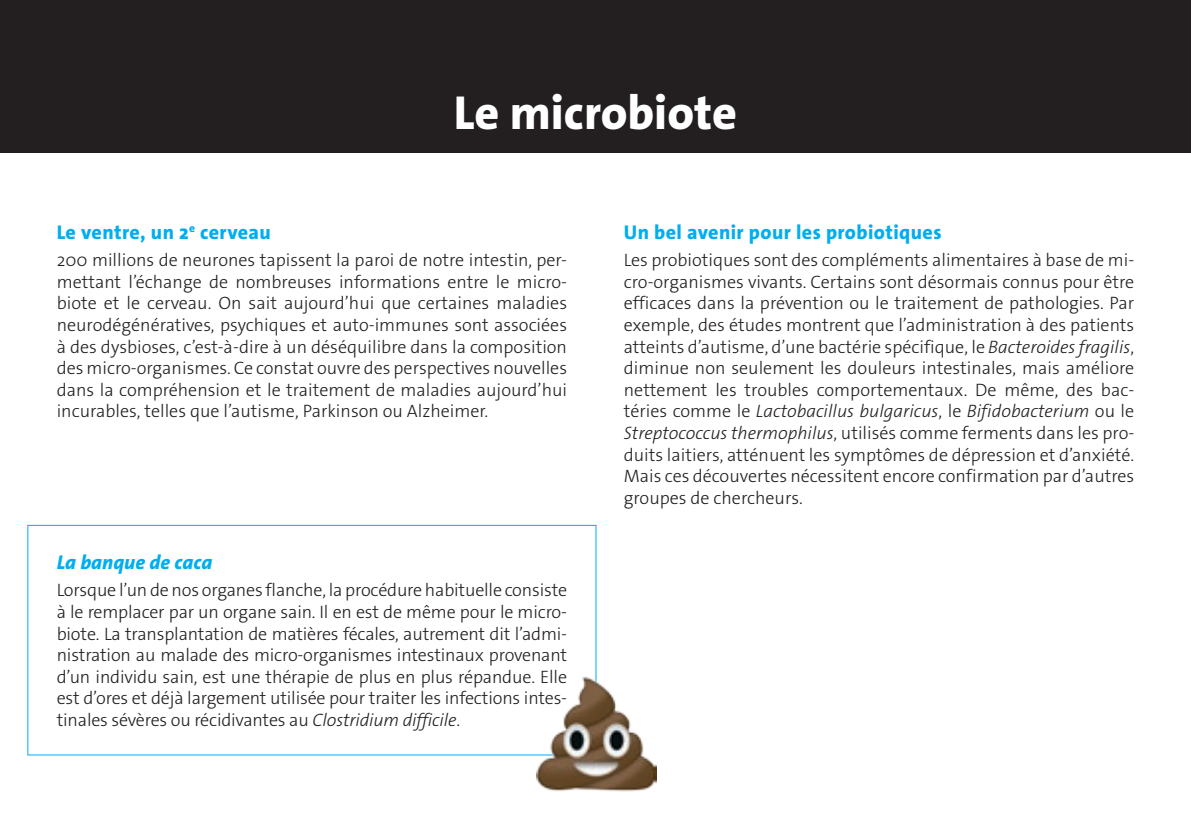
<style>
.page{position:relative;width:1191px;height:840px;background:#fff}
.page>*{position:absolute;margin:0;border:0;box-sizing:border-box;transform-origin:0 0}
.t1{font:800 48px "The Sans Os F";color:#fff}
.t2{font:800 20px "The Sans Os F";letter-spacing:.02em;color:#00aeef}
.t3{font:italic 800 20px "The Sans Os F";color:#00aeef}
.t4{font:300 18px/21.6px "The Sans Os F";color:#231f20;text-align:justify}
.s1{font-style:italic}
</style>
<div class="page">
<div style="left:0;top:0;width:1191px;height:152px;background:#231f20"></div>
<svg style="left:27px;top:524px;width:570px;height:231px"></svg>
<img style="left:537px;top:673px;width:120px;height:119px">
<h1 class="t1" style="left:454px;top:82px;width:285px">Le microbiote</h1>
<p class="t2" style="left:57px;top:219px;width:216px">Le ventre, un 2<sup>e</sup> cerveau</p>
<p class="t4" style="left:57px;top:249px;width:512px">200 millions de neurones tapissent la paroi de notre intestin, per&shy;mettant l’échange de nombreuses informations entre le micro&shy;biote et le cerveau. On sait aujourd’hui que certaines maladies neurodégénératives, psychiques et auto-immunes sont associées à des dysbioses, c’est-à-dire à un déséquilibre dans la composition des micro-organismes. Ce constat ouvre des perspectives nouvelles dans la compréhension et le traitement de maladies aujourd’hui incurables, telles que l’autisme, Parkinson ou Alzheimer.</p>
<p class="t3" style="left:57px;top:549px;width:157px">La banque de caca</p>
<p class="t4" style="left:57px;top:579px;width:512px">Lorsque l’un de nos organes flanche, la procédure habituelle consiste à le remplacer par un organe sain. Il en est de même pour le micro&shy;biote. La transplantation de matières fécales, autrement dit l’admi&shy;nistration au malade des micro-organismes intestinaux provenant d’un individu sain, est une thérapie de plus en plus répandue. Elle est d’ores et déjà largement utilisée pour traiter les infections intes&shy;tinales sévères ou récidivantes au <span class="s1">Clostridium difficile</span>.</p>
<p class="t2" style="left:624px;top:219px;width:319px">Un bel avenir pour les probiotiques</p>
<p class="t4" style="left:624px;top:249px;width:512px">Les probiotiques sont des compléments alimentaires à base de mi&shy;cro-organismes vivants. Certains sont désormais connus pour être efficaces dans la prévention ou le traitement de pathologies. Par exemple, des études montrent que l’administration à des patients atteints d’autisme, d’une bactérie spécifique, le <span class="s1">Bacteroides fragilis</span>, diminue non seulement les douleurs intestinales, mais améliore nettement les troubles comportementaux. De même, des bac&shy;téries comme le <span class="s1">Lactobacillus bulgaricus</span>, le <span class="s1">Bifidobacterium</span> ou le <span class="s1">Streptococcus thermophilus</span>, utilisés comme ferments dans les pro&shy;duits laitiers, atténuent les symptômes de dépression et d’anxiété.<br>Mais ces découvertes nécessitent encore confirmation par d’autres groupes de chercheurs.</p>
</div>
